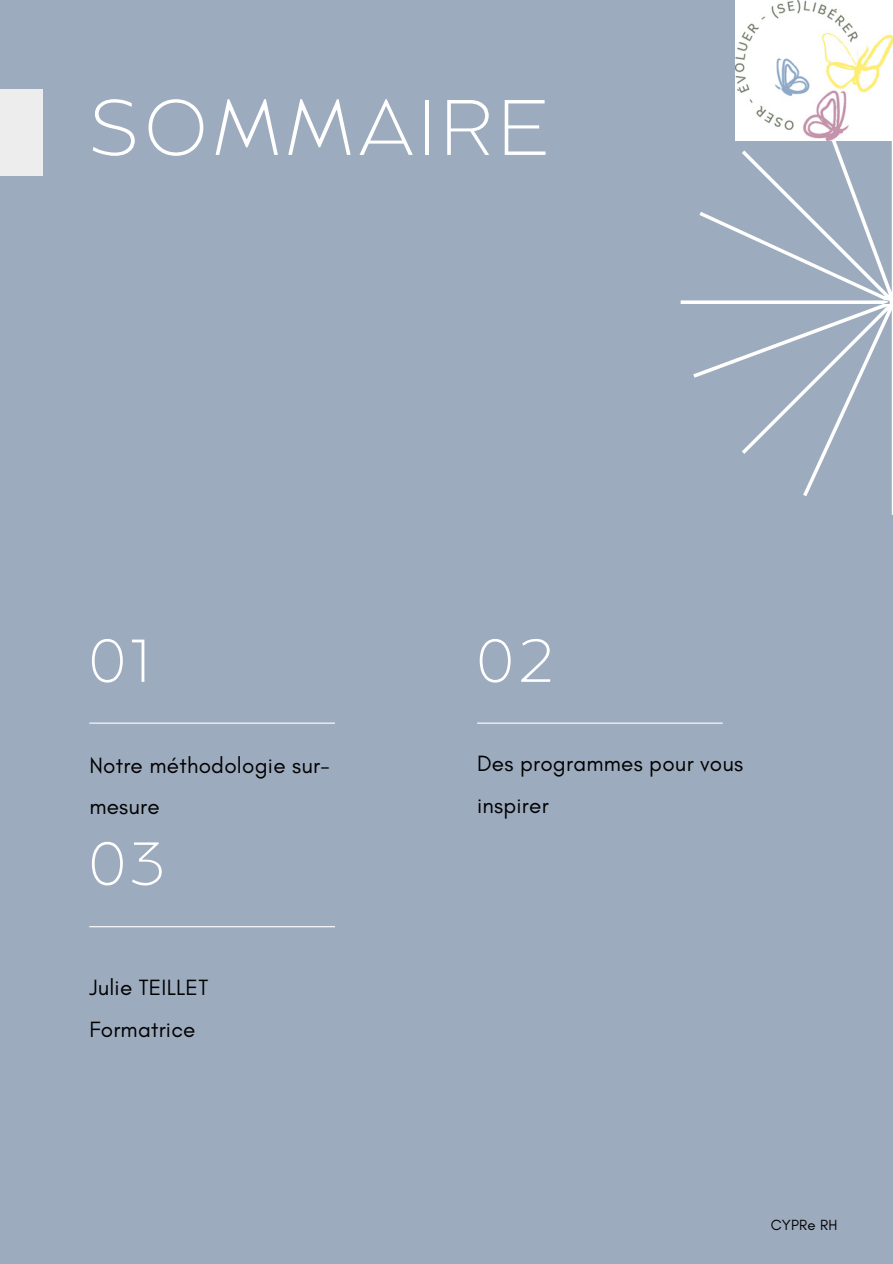
<style>
.page{position:relative;width:893px;height:1264px;background:#fff}
.page>*{position:absolute;margin:0;border:0;box-sizing:border-box;transform-origin:0 0}
.t1{font:200 78.3px "Balgin";letter-spacing:.07em;color:#fff}
.t2{font:200 60.45px "Balgin";color:#fff}
.t3{font:22.5px/41.7px "Glacial Indifference";letter-spacing:.01em;color:#000}
.t4{font:15px "Glacial Indifference";letter-spacing:.01em;color:#000}
</style>
<div class="page">
<div style="left:0;top:0;width:892px;height:1263px;background:#9dabbe"></div>
<svg style="left:680px;top:140px;width:212px;height:375px"></svg>
<hr style="left:477px;top:722px;width:245px;height:1px;background:#fff">
<hr style="left:89px;top:722px;width:246px;height:1px;background:#fff">
<hr style="left:89px;top:926px;width:246px;height:1px;background:#fff">
<div style="left:0;top:89px;width:43px;height:87px;background:#ededed"></div>
<img style="left:735px;top:1px;width:157px;height:139px">
<h1 class="t1" style="left:89px;top:96px;width:462px">SOMMAIRE</h1>
<p class="t2" style="left:89px;top:636px;width:61px">01</p>
<p class="t2" style="left:477px;top:636px;width:80px">02</p>
<p class="t3" style="left:89px;top:745px;width:242px;line-height:40.5px">Notre méthodologie sur&shy;mesure</p>
<p class="t2" style="left:89px;top:839px;width:77px">03</p>
<h2 class="t3" style="left:89px;top:966px;width:120px">Julie TEILLET<br>Formatrice</h2>
<h2 class="t3" style="left:477px;top:742px;width:267px">Des programmes pour vous inspirer</h2>
<p class="t4" style="left:770px;top:1215px;width:68px">CYPRe RH</p>
</div>
